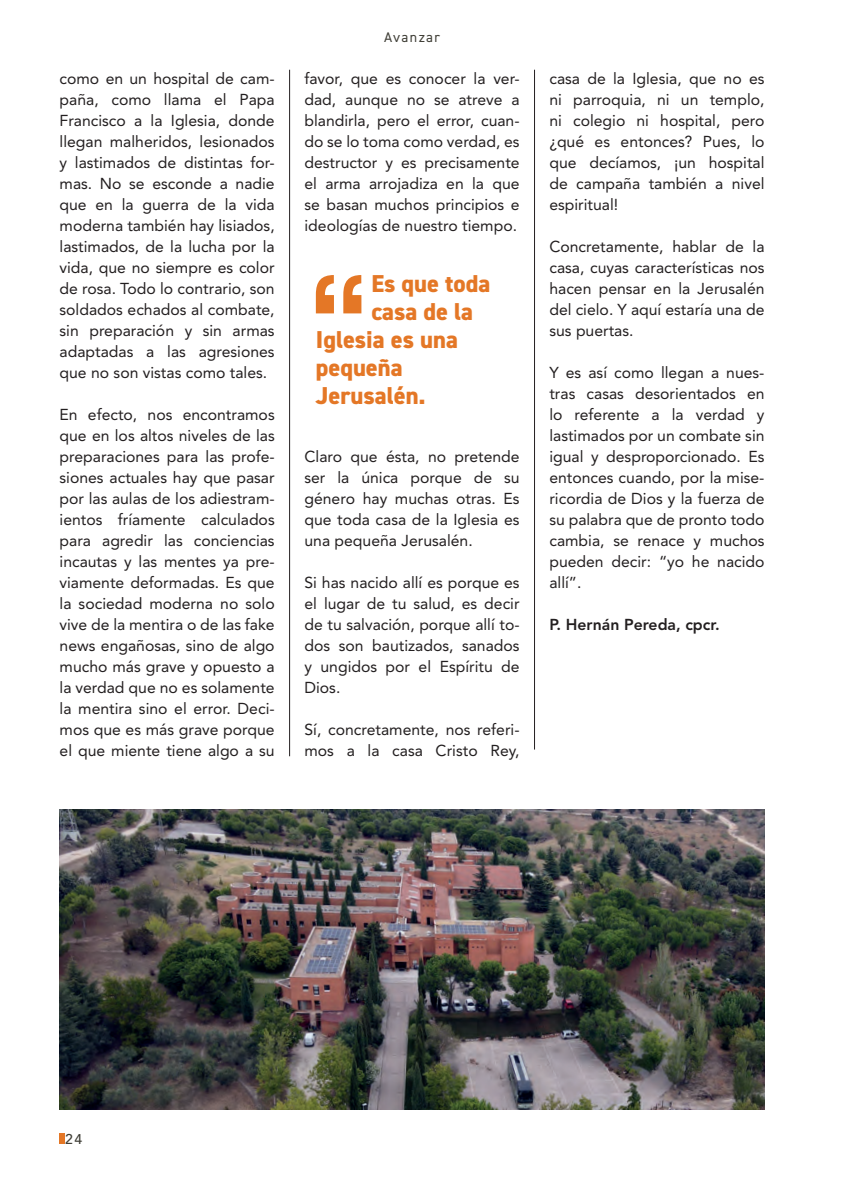
<style>
.page{position:relative;width:844px;height:1186px;background:#fff}
.page>*{position:absolute;margin:0;border:0;box-sizing:border-box;transform-origin:0 0}
.t1{font:800 24.5px "DIN2014";color:#e47726}
.t2{font:15.75px/21px "Avenir LT Std";color:#231f20;text-align:justify}
.t3{font:800 15.75px "Avenir LT Std";color:#231f20}
.t4{font:14px "DIN2014";letter-spacing:.1em;color:#403f37}
.t5{font:500 14px "Avenir LT Std";color:#403f37}
</style>
<div class="page">
<div style="left:60px;top:1133px;width:5px;height:10px;background:#e47726"></div>
<hr style="left:289px;top:70px;width:1px;height:686px;background:#231f20">
<hr style="left:534px;top:70px;width:1px;height:679px;background:#231f20">
<img style="left:60px;top:809px;width:704px;height:300px">
<svg style="left:316px;top:275px;width:45px;height:38px"></svg>
<p class="t2" style="left:60px;top:68px;width:216px">como en un hospital de cam&shy;paña, como llama el Papa Francisco a la Iglesia, donde llegan malheridos, lesionados y lastimados de distintas for&shy;mas. No se esconde a nadie que en la guerra de la vida moderna también hay lisiados, lastimados, de la lucha por la vida, que no siempre es color de rosa. Todo lo contrario, son soldados echados al combate, sin preparación y sin armas adaptadas a las agresiones que no son vistas como tales.</p>
<p class="t2" style="left:60px;top:404px;width:216px">En efecto, nos encontramos que en los altos niveles de las preparaciones para las profe&shy;siones actuales hay que pasar por las aulas de los adiestram&shy;ientos fríamente calculados para agredir las conciencias incautas y las mentes ya pre&shy;viamente deformadas. Es que la sociedad moderna no solo vive de la mentira o de las fake news engañosas, sino de algo mucho más grave y opuesto a la verdad que no es solamente la mentira sino el error. Deci&shy;mos que es más grave porque el que miente tiene algo a su</p>
<p class="t4" style="left:384px;top:28px;width:58px">Avanzar</p>
<p class="t2" style="left:304px;top:68px;width:216px">favor, que es conocer la ver&shy;dad, aunque no se atreve a blandirla, pero el error, cuan&shy;do se lo toma como verdad, es destructor y es precisamente el arma arrojadiza en la que se basan muchos principios e ideologías de nuestro tiempo.</p>
<p class="t2" style="left:549px;top:68px;width:216px">casa de la Iglesia, que no es ni parroquia, ni un templo, ni colegio ni hospital, pero ¿qué es entonces? Pues, lo que decíamos, ¡un hospital de campaña también a nivel espiritual!</p>
<p class="t2" style="left:549px;top:236px;width:216px">Concretamente, hablar de la casa, cuyas características nos hacen pensar en la Jerusalén del cielo. Y aquí estaría una de sus puertas.</p>
<p class="t2" style="left:549px;top:362px;width:216px">Y es así como llegan a nues&shy;tras casas desorientados en lo referente a la verdad y lastimados por un combate sin igual y desproporcionado. Es entonces cuando, por la mise&shy;ricordia de Dios y la fuerza de su palabra que de pronto todo cambia, se renace y muchos pueden decir: “yo he nacido allí”.</p>
<p class="t3" style="left:549px;top:615px;width:172px">P. Hernán Pereda, cpcr.</p>
<h1 class="t1" style="left:371px;top:267px;width:120px">Es que toda</h1>
<h1 class="t1" style="left:371px;top:295px;width:103px">casa de la</h1>
<h1 class="t1" style="left:316px;top:323px;width:143px">Iglesia es una</h1>
<h1 class="t1" style="left:316px;top:351px;width:88px">pequeña</h1>
<h1 class="t1" style="left:316px;top:379px;width:111px">Jerusalén.</h1>
<p class="t2" style="left:304px;top:446px;width:216px">Claro que ésta, no pretende ser la única porque de su género hay muchas otras. Es que toda casa de la Iglesia es una pequeña Jerusalén.</p>
<p class="t2" style="left:304px;top:572px;width:216px">Si has nacido allí es porque es el lugar de tu salud, es decir de tu salvación, porque allí to&shy;dos son bautizados, sanados y ungidos por el Espíritu de Dios.</p>
<p class="t2" style="left:304px;top:719px;width:216px">Sí, concretamente, nos referi&shy;mos a la casa Cristo Rey,</p>
<p class="t5" style="left:65px;top:1130px;width:18px">24</p>
</div>
